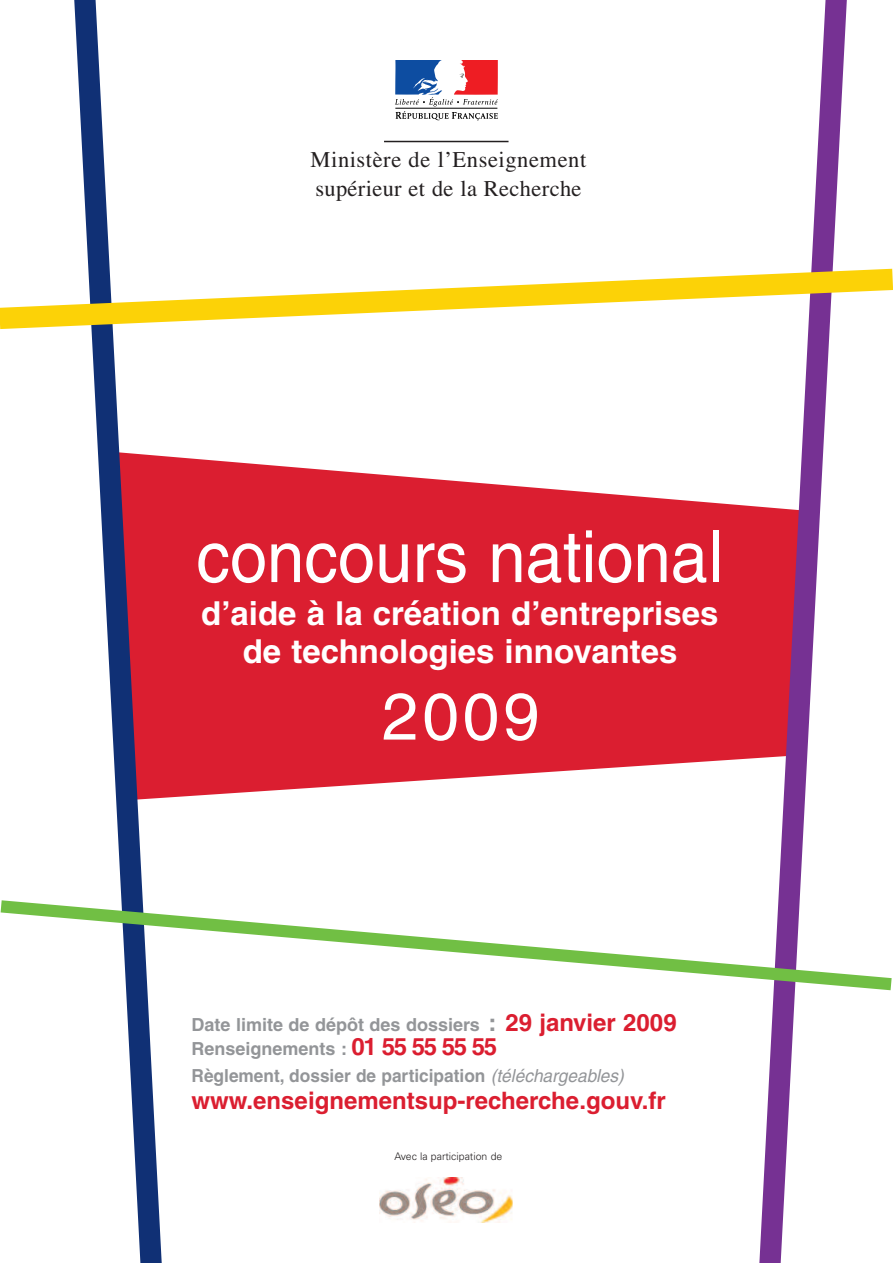
<style>
.page{position:relative;width:893px;height:1263px;background:#fff}
.page>*{position:absolute;margin:0;border:0;box-sizing:border-box;transform-origin:0 0}
.t1{font:72px "Helvetica";color:#fff;scale:.93 1}
.t2{font:66px "Helvetica";color:#fff}
.t3{font:700 33px/37.5px "Helvetica";color:#fff;text-align:center}
.t4{font:700 24px "Helvetica";color:#db1e30}
.t5{font:22.5px/28.5px "Times";letter-spacing:.025em;color:#231f20}
.t6{font:700 18px/24px "Helvetica";color:#939598}
.t7{font:700 18px "Helvetica";color:#939598;scale:.96 1}
.t8{font:300 10.5px "Univers";color:#231f20}
.s1{font-size:24px}
.s2{font-size:24px;color:#db1e30}
.s3{font-weight:400;font-style:italic}
</style>
<div class="page">
<img style="left:380px;top:1178px;width:133px;height:45px">
<svg style="left:395px;top:60px;width:103px;height:60px"></svg>
<svg style="left:163px;top:456px;width:594px;height:342px;background:#df3b4b"></svg>
<hr style="left:384px;top:141px;width:124px;height:1px;background:#231f20">
<svg style="left:757px;top:0;width:90px;height:1263px"></svg>
<svg style="left:74px;top:0;width:89px;height:1263px"></svg>
<svg style="left:0;top:269px;width:893px;height:60px"></svg>
<svg style="left:1px;top:900px;width:891px;height:90px"></svg>
<p class="t5" style="left:311px;top:145px;width:277px">Ministère de l’Enseignement supérieur et de la Recherche</p>
<h1 class="t1" style="left:196px;top:530px;width:568px">concours national</h1>
<h3 class="t3" style="left:201px;top:598px;width:519px">d’aide à la création d’entreprises de technologies innovantes</h3>
<h2 class="t2" style="left:382px;top:692px;width:159px">2009</h2>
<p class="t6" style="left:192px;top:1014px;width:487px">Date limite de dépôt des dossiers <span class="s1">:</span> <span class="s2">29 janvier 2009<br></span>Renseignements : <span class="s2">01 55 55 55 55</span></p>
<p class="t7" style="left:192px;top:1069px;width:452px">Règlement, dossier de participation <span class="s3">(téléchargeables)</span></p>
<h3 class="t4" style="left:192px;top:1092px;width:476px">www.enseignementsup-recherche.gouv.fr</h3>
<p class="t8" style="left:394px;top:1152px;width:110px">Avec la participation de</p>
</div>
